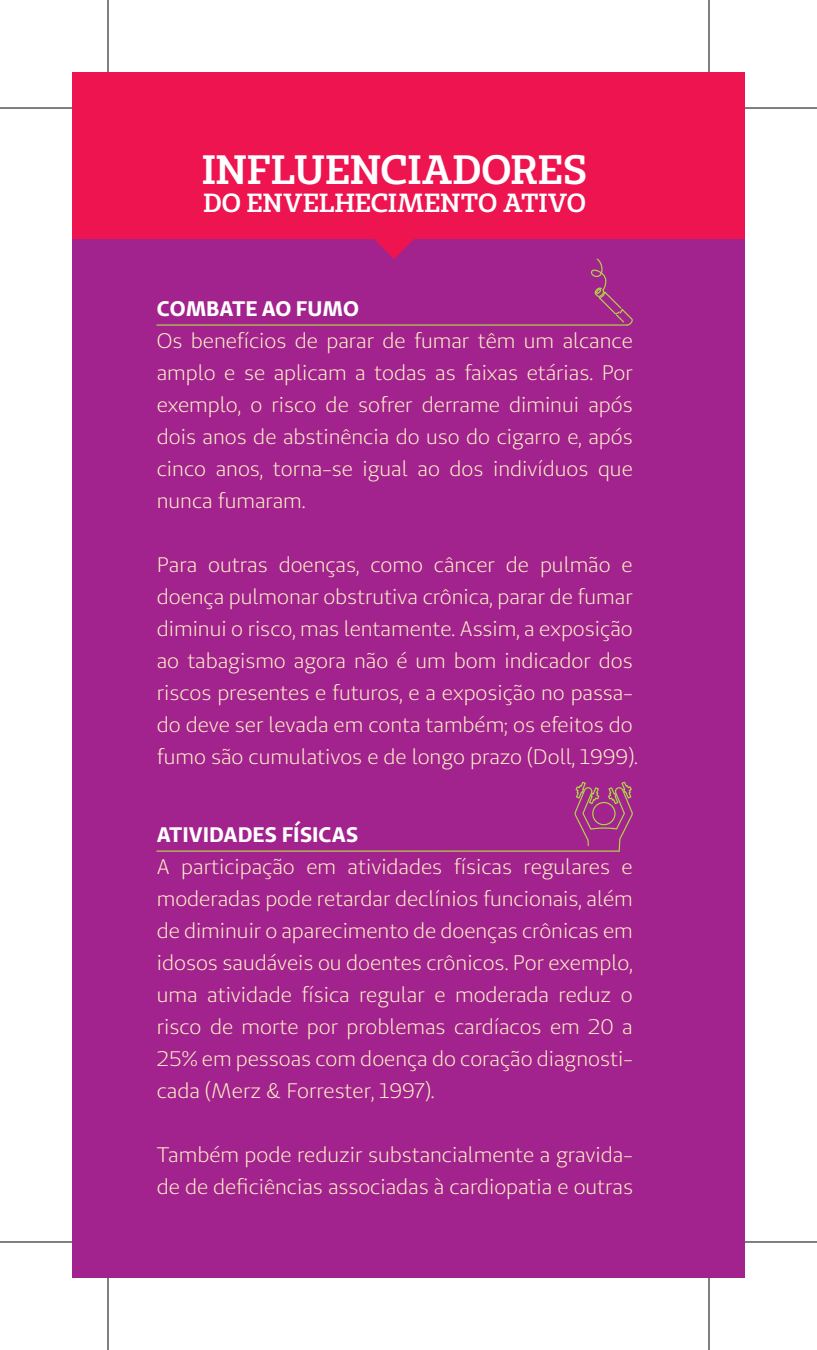
<style>
.page{position:relative;width:817px;height:1350px;background:#fff}
.page>*{position:absolute;margin:0;border:0;box-sizing:border-box;transform-origin:0 0}
.t1{font:600 41px "Unimed Slab";letter-spacing:.005em;color:#fff}
.t2{font:600 26.2px "Unimed Slab";letter-spacing:.005em;color:#fff}
.t3{font:21px/32px "Unimed Sans";color:#fef0c6;text-align:justify}
.t4{font:700 21px "Unimed Sans";color:#fff}
</style>
<div class="page">
<hr style="left:108px;top:0;width:1px;height:72px;background:#000">
<hr style="left:0;top:108px;width:72px;height:1px;background:#000">
<hr style="left:0;top:1242px;width:72px;height:1px;background:#000">
<hr style="left:108px;top:1278px;width:1px;height:72px;background:#000">
<hr style="left:709px;top:0;width:1px;height:72px;background:#000">
<hr style="left:745px;top:108px;width:72px;height:1px;background:#000">
<hr style="left:745px;top:1242px;width:72px;height:1px;background:#000">
<hr style="left:709px;top:1278px;width:1px;height:72px;background:#000">
<div style="left:72px;top:72px;width:673px;height:1206px;background:#a2238e"></div>
<svg style="left:72px;top:72px;width:673px;height:187px;background:#e51556"></svg>
<svg style="left:588px;top:257px;width:46px;height:69px"></svg>
<hr style="left:157px;top:324px;width:470px;height:2px;background:#b1d349">
<hr style="left:157px;top:850px;width:462px;height:2px;background:#b1d349">
<svg style="left:573px;top:781px;width:60px;height:71px"></svg>
<h1 class="t1" style="left:202px;top:143px;width:387px">INFLUENCIADORES</h1>
<p class="t2" style="left:203px;top:185px;width:384px">DO ENVELHECIMENTO ATIVO</p>
<p class="t4" style="left:157px;top:295px;width:204px">COMBATE AO FUMO</p>
<p class="t3" style="left:157px;top:324px;width:477px">Os benefícios de parar de fumar têm um alcance amplo e se aplicam a todas as faixas etárias. Por exemplo, o risco de sofrer derrame diminui após dois anos de abstinência do uso do cigarro e, após cinco anos, torna-se igual ao dos indivíduos que nunca fumaram.</p>
<p class="t3" style="left:157px;top:548px;width:483px;text-align:left">Para outras doenças, como câncer de pulmão e doença pulmonar obstrutiva crônica, parar de fumar diminui o risco, mas lentamente. Assim, a exposição ao tabagismo agora não é um bom indicador dos riscos presentes e futuros, e a exposição no passa&shy;do deve ser levada em conta também; os efeitos do fumo são cumulativos e de longo prazo (Doll, 1999).</p>
<p class="t4" style="left:157px;top:821px;width:203px">ATIVIDADES FÍSICAS</p>
<p class="t3" style="left:157px;top:850px;width:477px">A participação em atividades físicas regulares e moderadas pode retardar declínios funcionais, além de diminuir o aparecimento de doenças crônicas em idosos saudáveis ou doentes crônicos. Por exemplo, uma atividade física regular e moderada reduz o risco de morte por problemas cardíacos em 20 a 25% em pessoas com doença do coração diagnosti&shy;cada (Merz &amp; Forrester, 1997).</p>
<p class="t3" style="left:157px;top:1138px;width:478px">Também pode reduzir substancialmente a gravida&shy;de de deficiências associadas à cardiopatia e outras</p>
</div>
